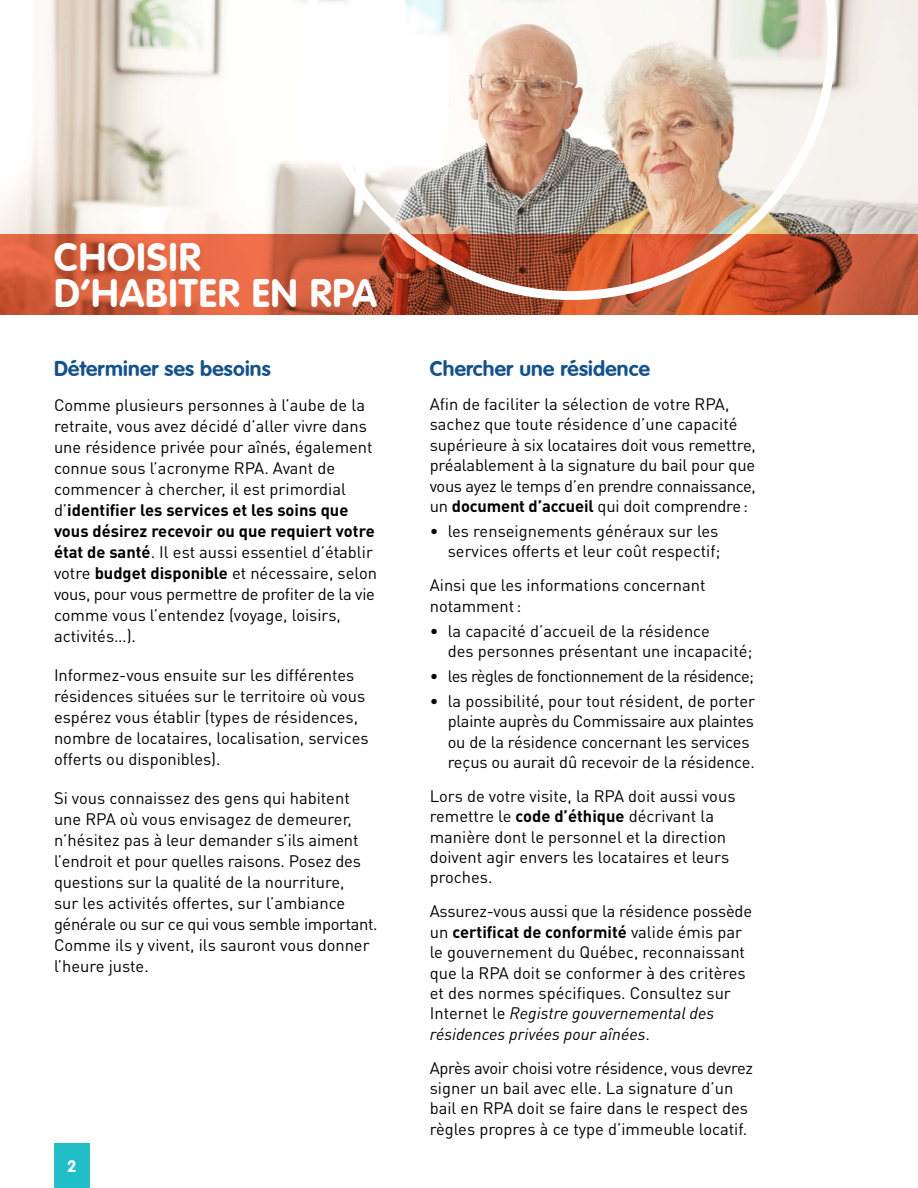
<style>
.page{position:relative;width:918px;height:1188px;background:#fff}
.page>*{position:absolute;margin:0;border:0;box-sizing:border-box;transform-origin:0 0}
.t1{font:700 39px/36px "VAG Rounded";letter-spacing:.025em;color:#fff}
.t2{font:700 21px "VAG Rounded";letter-spacing:.01em;color:#155289}
.t3{font:16.5px/20.4px "DINOT";color:#000}
.t4{font:16.5px "DINOT";letter-spacing:-.03em;color:#000}
.t5{font:700 16.5px "VAG Rounded";color:#fff}
.s1{font-weight:700}
.s2{font-style:italic}
</style>
<div class="page">
<img style="left:0;top:0;width:918px;height:234px">
<svg style="left:0;top:234px;width:918px;height:81px;background:#cc5b3a"></svg>
<img style="left:306px;top:0;width:531px;height:300px">
<div style="left:54px;top:1143px;width:36px;height:45px;background:#20bec6"></div>
<h1 class="t1" style="left:54px;top:239px;width:324px">CHOISIR<br>D’HABITER EN RPA</h1>
<p class="t2" style="left:54px;top:356px;width:218px">Déterminer ses besoins</p>
<p class="t3" style="left:54px;top:394px;width:325px;line-height:21px">Comme plusieurs personnes à l’aube de la retraite, vous avez décidé d’aller vivre dans une résidence privée pour aînés, également connue sous l’acronyme RPA. Avant de commencer à chercher, il est primordial d’<span class="s1">identifier les services et les soins que vous désirez recevoir ou que requiert votre état de santé</span>. Il est aussi essentiel d’établir votre <span class="s1">budget disponible</span> et nécessaire, selon vous, pour vous permettre de profiter de la vie comme vous l’entendez (voyage, loisirs, activités…).</p>
<p class="t3" style="left:54px;top:664px;width:316px;line-height:21px">Informez-vous ensuite sur les différentes résidences situées sur le territoire où vous espérez vous établir (types de résidences, nombre de locataires, localisation, services offerts ou disponibles).</p>
<p class="t3" style="left:54px;top:787px;width:325px;line-height:21px">Si vous connaissez des gens qui habitent une RPA où vous envisagez de demeurer, n’hésitez pas à leur demander s’ils aiment l’endroit et pour quelles raisons. Posez des questions sur la qualité de la nourriture,<br>sur les activités offertes, sur l’ambiance générale ou sur ce qui vous semble important.<br>Comme ils y vivent, ils sauront vous donner l’heure juste.</p>
<p class="t5" style="left:67px;top:1156px;width:11px">2</p>
<p class="t2" style="left:430px;top:356px;width:222px">Chercher une résidence</p>
<p class="t3" style="left:430px;top:393px;width:328px">Afin de faciliter la sélection de votre RPA, sachez que toute résidence d’une capacité supérieure à six locataires doit vous remettre, préalablement à la signature du bail pour que vous ayez le temps d’en prendre connaissance, un <span class="s1">document d’accueil</span> qui doit comprendre:</p>
<p class="t3" style="left:430px;top:520px;width:292px;text-align:right">• les renseignements généraux sur les services offerts et leur coût respectif;</p>
<p class="t3" style="left:430px;top:574px;width:277px">Ainsi que les informations concernant notamment:</p>
<p class="t3" style="left:448px;top:620px;width:306px;text-indent:-18px">• la capacité d’accueil de la résidence<br>des personnes présentant une incapacité;</p>
<p class="t4" style="left:430px;top:665px;width:326px">• les règles de fonctionnement de la résidence;</p>
<p class="t3" style="left:448px;top:690px;width:309px;text-indent:-18px">• la possibilité, pour tout résident, de porter plainte auprès du Commissaire aux plaintes ou de la résidence concernant les services reçus ou aurait dû recevoir de la résidence.</p>
<p class="t3" style="left:430px;top:785px;width:307px">Lors de votre visite, la RPA doit aussi vous remettre le <span class="s1">code d’éthique</span> décrivant la manière dont le personnel et la direction doivent agir envers les locataires et leurs proches.</p>
<p class="t3" style="left:430px;top:900px;width:324px">Assurez-vous aussi que la résidence possède un <span class="s1">certificat de conformité</span> valide émis par le gouvernement du Québec, reconnaissant que la RPA doit se conformer à des critères et des normes spécifiques. Consultez sur Internet le <span class="s2">Registre gouvernemental des résidences privées pour aînées</span>.</p>
<p class="t3" style="left:430px;top:1057px;width:325px">Après avoir choisi votre résidence, vous devrez signer un bail avec elle. La signature d’un bail en RPA doit se faire dans le respect des règles propres à ce type d’immeuble locatif.</p>
</div>
